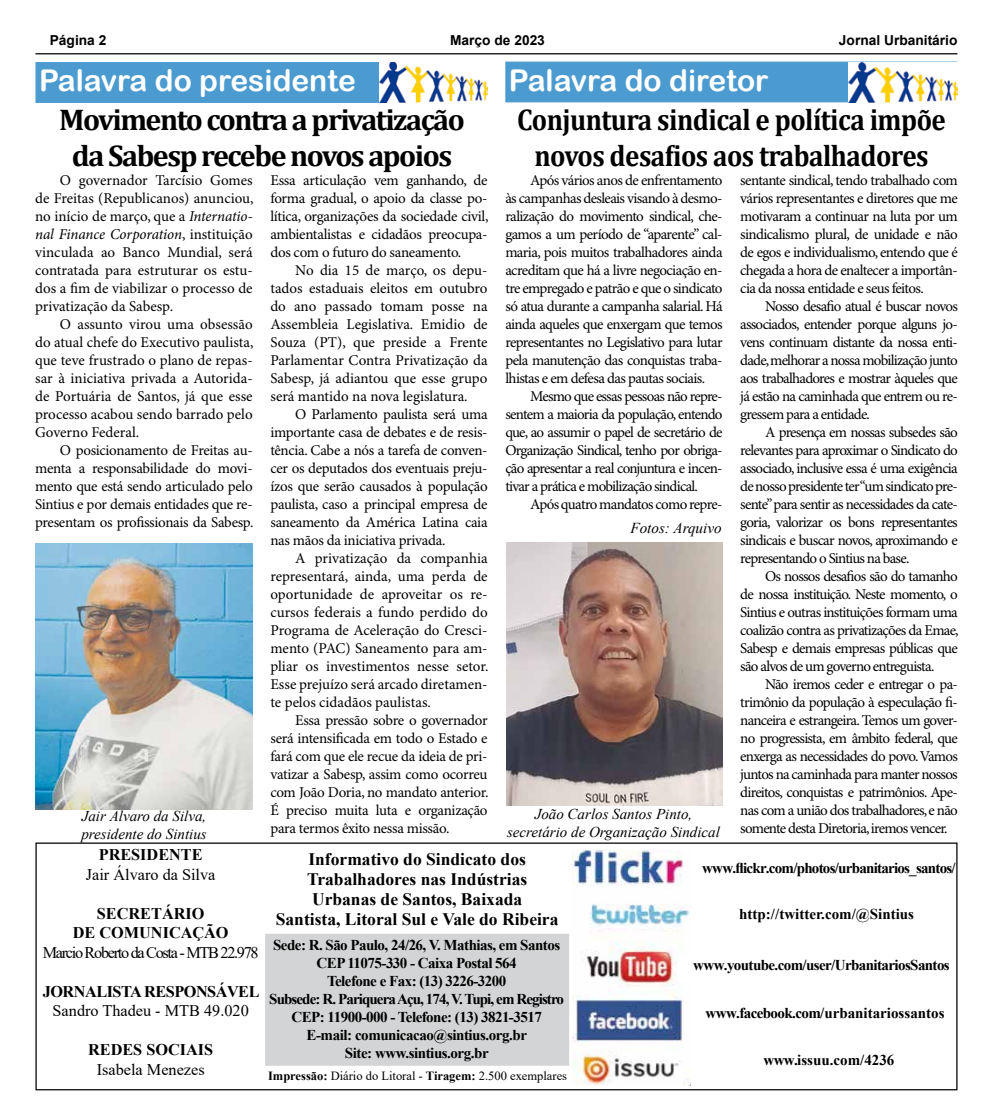
<style>
.page{position:relative;width:993px;height:1117px;background:#fff}
.page>*{position:absolute;margin:0;border:0;box-sizing:border-box;transform-origin:0 0}
.t1{font:700 30px/36px "Cambria";letter-spacing:-.035em;color:#000;text-align:center;scale:.9 1}
.t2{font:700 30px/36px "Cambria";letter-spacing:-.035em;color:#000;text-align:center}
.t3{font:30px "Arial Rounded MT Bold";color:#fff}
.t4{font:700 17.5px/20px "Times New Roman";color:#000;text-align:center}
.t5{font:16.25px "Times New Roman";color:#000}
.t6{font:700 16.25px/19.5px "Times New Roman";color:#000;text-align:center}
.t7{font:16.25px "Times New Roman";letter-spacing:-.08em;color:#000}
.t8{font:700 16.25px "Times New Roman";letter-spacing:-.03em;color:#000}
.t9{font:italic 15.12px "Times New Roman";color:#000}
.t10{font:15px/18px "Minion Pro";letter-spacing:-.03em;color:#000;text-align:justify}
.t11{font:700 15px/18px "Times New Roman";letter-spacing:-.035em;color:#000;text-align:center}
.t12{font:italic 15px/18px "Times New Roman";color:#000}
.t13{font:700 15px "Times New Roman";color:#000}
.t14{font:700 13.75px "Arial";color:#000}
.t15{font:12.5px "Times New Roman";color:#000}
.s1{font-style:italic}
.s2{font-weight:700}
</style>
<div class="page">
<hr style="left:35px;top:53px;width:922px;height:1px;background:#000">
<div style="left:35px;top:62px;width:452px;height:41px;background:#4c9bd0;border:1px solid #4c9bd0"></div>
<div style="left:35px;top:842px;width:922px;height:248px;border:1px solid #000"></div>
<div style="left:265px;top:933px;width:304px;height:132px;background:#d3d4d5;border:1px solid #d3d4d5"></div>
<img style="left:572px;top:849px;width:118px;height:236px">
<div style="left:677px;top:955px;width:13px;height:26px;background:#fff"></div>
<div style="left:505px;top:62px;width:452px;height:40px;background:#4c9bd0"></div>
<img style="left:35px;top:543px;width:217px;height:265px">
<img style="left:848px;top:62px;width:109px;height:40px">
<img style="left:379px;top:62px;width:108px;height:40px">
<img style="left:506px;top:542px;width:216px;height:263px">
<p class="t14" style="left:50px;top:31px;width:58px">Página 2</p>
<p class="t14" style="left:450px;top:31px;width:96px">Março de 2023</p>
<p class="t14" style="left:838px;top:31px;width:120px">Jornal Urbanitário</p>
<h1 class="t3" style="left:39px;top:63px;width:318px">Palavra do presidente</h1>
<h1 class="t3" style="left:508px;top:62px;width:261px">Palavra do diretor</h1>
<h1 class="t1" style="left:517px;top:100px;width:477px">Conjuntura sindical e política impõe novos desafios aos trabalhadores</h1>
<p class="t10" style="left:505px;top:171px;width:219px;text-indent:25px">Após vários anos de enfrentamento às campanhas desleais visando à desmo&shy;ralização do movimento sindical, che&shy;gamos a um período de “aparente” cal&shy;maria, pois muitos trabalhadores ainda acreditam que há a livre negociação en&shy;tre empregado e patrão e que o sindicato só atua durante a campanha salarial. Há ainda aqueles que enxergam que temos representantes no Legislativo para lutar pela manutenção das conquistas traba&shy;lhistas e em defesa das pautas sociais.</p>
<p class="t10" style="left:505px;top:387px;width:219px;text-indent:25px">Mesmo que essas pessoas não repre&shy;sentem a maioria da população, entendo que, ao assumir o papel de secretário de Organização Sindical, tenho por obriga&shy;ção apresentar a real conjuntura e incen&shy;tivar a prática e mobilização sindical.</p>
<p class="t10" style="left:530px;top:495px;width:194px">Após quatro mandatos como repre-</p>
<h1 class="t2" style="left:59px;top:100px;width:407px">Movimento contra a privatização da Sabesp recebe novos apoios</h1>
<p class="t10" style="left:35px;top:171px;width:220px;text-indent:25px">O governador Tarcísio Gomes de Freitas (Republicanos) anunciou, no início de março, que a <span class="s1">Internatio&shy;nal Finance Corporation</span>, instituição vinculada ao Banco Mundial, será contratada para estruturar os estu&shy;dos a fim de viabilizar o processo de privatização da Sabesp.</p>
<p class="t10" style="left:35px;top:315px;width:220px;text-indent:25px">O assunto virou uma obsessão do atual chefe do Executivo paulista, que teve frustrado o plano de repas&shy;sar à iniciativa privada a Autorida&shy;de Portuária de Santos, já que esse processo acabou sendo barrado pelo Governo Federal.</p>
<p class="t10" style="left:35px;top:441px;width:220px;text-indent:25px">O posicionamento de Freitas au&shy;menta a responsabilidade do movi&shy;mento que está sendo articulado pelo Sintius e por demais entidades que re&shy;presentam os profissionais da Sabesp.</p>
<p class="t10" style="left:740px;top:171px;width:219px">sentante sindical, tendo trabalhado com vários representantes e diretores que me motivaram a continuar na luta por um sindicalismo plural, de unidade e não de egos e individualismo, entendo que é chegada a hora de enaltecer a importân&shy;cia da nossa entidade e seus feitos.</p>
<p class="t10" style="left:740px;top:297px;width:219px;text-indent:25px">Nosso desafio atual é buscar novos associados, entender porque alguns jo&shy;vens continuam distante da nossa enti&shy;dade,melhorar a nossa mobilização junto aos trabalhadores e mostrar àqueles que já estão na caminhada que entrem ou re&shy;gressem para a entidade.</p>
<p class="t10" style="left:740px;top:423px;width:219px;text-indent:25px">A presença em nossas subsedes são relevantes para aproximar o Sindicato do associado, inclusive essa é uma exigência de nosso presidente ter “um sindicato pre&shy;sente” para sentir as necessidades da cate&shy;goria, valorizar os bons representantes sindicais e buscar novos, aproximando e representando o Sintius na base.</p>
<p class="t10" style="left:740px;top:567px;width:220px;text-indent:25px">Os nossos desafios são do tamanho de nossa instituição. Neste momento, o Sintius e outras instituições formam uma coalizão contra as privatizações da Emae, Sabesp e demais empresas públicas que são alvos de um governo entreguista.</p>
<p class="t10" style="left:740px;top:675px;width:219px;text-indent:25px">Não iremos ceder e entregar o pa&shy;trimônio da população à especulação fi&shy;nanceira e estrangeira. Temos um gover&shy;no progressista, em âmbito federal, que enxerga as necessidades do povo. Vamos juntos na caminhada para manter nossos direitos, conquistas e patrimônios. Ape&shy;nas com a união dos trabalhadores, e não somente desta Diretoria, iremos vencer.</p>
<p class="t10" style="left:270px;top:171px;width:219px">Essa articulação vem ganhando, de forma gradual, o apoio da classe po&shy;lítica, organizações da sociedade civil, ambientalistas e cidadãos preocupa&shy;dos com o futuro do saneamento.</p>
<p class="t10" style="left:270px;top:261px;width:219px;text-indent:25px">No dia 15 de março, os depu&shy;tados estaduais eleitos em outubro do ano passado tomam posse na Assembleia Legislativa. Emidio de Souza (PT), que preside a Frente Parlamentar Contra Privatização da Sabesp, já adiantou que esse grupo será mantido na nova legislatura.</p>
<p class="t10" style="left:270px;top:405px;width:219px;text-indent:25px">O Parlamento paulista será uma importante casa de debates e de resis&shy;tência. Cabe a nós a tarefa de conven&shy;cer os deputados dos eventuais preju&shy;ízos que serão causados à população paulista, caso a principal empresa de saneamento da América Latina caia nas mãos da iniciativa privada.</p>
<p class="t10" style="left:270px;top:549px;width:219px;text-indent:25px">A privatização da companhia representará, ainda, uma perda de oportunidade de aproveitar os re&shy;cursos federais a fundo perdido do Programa de Aceleração do Cresci&shy;mento (PAC) Saneamento para am&shy;pliar os investimentos nesse setor.<br>Esse prejuízo será arcado diretamen&shy;te pelos cidadãos paulistas.</p>
<p class="t10" style="left:270px;top:711px;width:219px;text-indent:25px">Essa pressão sobre o governador será intensificada em todo o Estado e fará com que ele recue da ideia de pri&shy;vatizar a Sabesp, assim como ocorreu com João Doria, no mandato anterior.<br>É preciso muita luta e organização para termos êxito nessa missão.</p>
<p class="t9" style="left:630px;top:517px;width:93px">Fotos: Arquivo</p>
<p class="t12" style="left:81px;top:806px;width:127px">Jair Álvaro da Silva, presidente do Sintius</p>
<p class="t12" style="left:507px;top:804px;width:214px;text-align:center">João Carlos Santos Pinto, secretário de Organização Sindical</p>
<p class="t6" style="left:99px;top:844px;width:105px">PRESIDENTE</p>
<p class="t5" style="left:86px;top:862px;width:131px">Jair Álvaro da Silva</p>
<p class="t6" style="left:73px;top:902px;width:157px">SECRETÁRIO<br>DE COMUNICAÇÃO</p>
<p class="t7" style="left:43px;top:940px;width:217px">Marcio Roberto da Costa - MTB 22.978</p>
<p class="t8" style="left:43px;top:979px;width:218px">JORNALISTA RESPONSÁVEL</p>
<p class="t5" style="left:53px;top:998px;width:198px">Sandro Thadeu - MTB 49.020</p>
<p class="t6" style="left:88px;top:1039px;width:127px">REDES SOCIAIS</p>
<p class="t5" style="left:97px;top:1057px;width:109px">Isabela Menezes</p>
<p class="t4" style="left:276px;top:848px;width:284px">Informativo do Sindicato dos<br>Trabalhadores nas Indústrias<br>Urbanas de Santos, Baixada<br>Santista, Litoral Sul e Vale do Ribeira</p>
<p class="t11" style="left:269px;top:935px;width:296px">Sede: R. São Paulo, 24/26, V. Mathias, em Santos CEP 11075-330 - Caixa Postal 564<br>Telefone e Fax: (13) 3226-3200<br>Subsede: R. Pariquera Açu, 174, V. Tupi, em Registro CEP: 11900-000 - Telefone: (13) 3821-3517<br>E-mail: comunicacao@sintius.org.br<br>Site: www.sintius.org.br</p>
<p class="t15" style="left:268px;top:1066px;width:300px"><span class="s2">Impressão:</span> Diário do Litoral - <span class="s2">Tiragem:</span> 2.500 exemplares</p>
<p class="t11" style="left:702px;top:858px;width:255px">www.flickr.com/photos/urbanitarios_santos/</p>
<p class="t13" style="left:739px;top:903px;width:176px">http://twitter.com/@Sintius</p>
<p class="t11" style="left:693px;top:955px;width:258px">www.youtube.com/user/UrbanitariosSantos</p>
<p class="t13" style="left:705px;top:1001px;width:240px">www.facebook.com/urbanitariossantos</p>
<p class="t13" style="left:763px;top:1048px;width:132px">www.issuu.com/4236</p>
</div>
